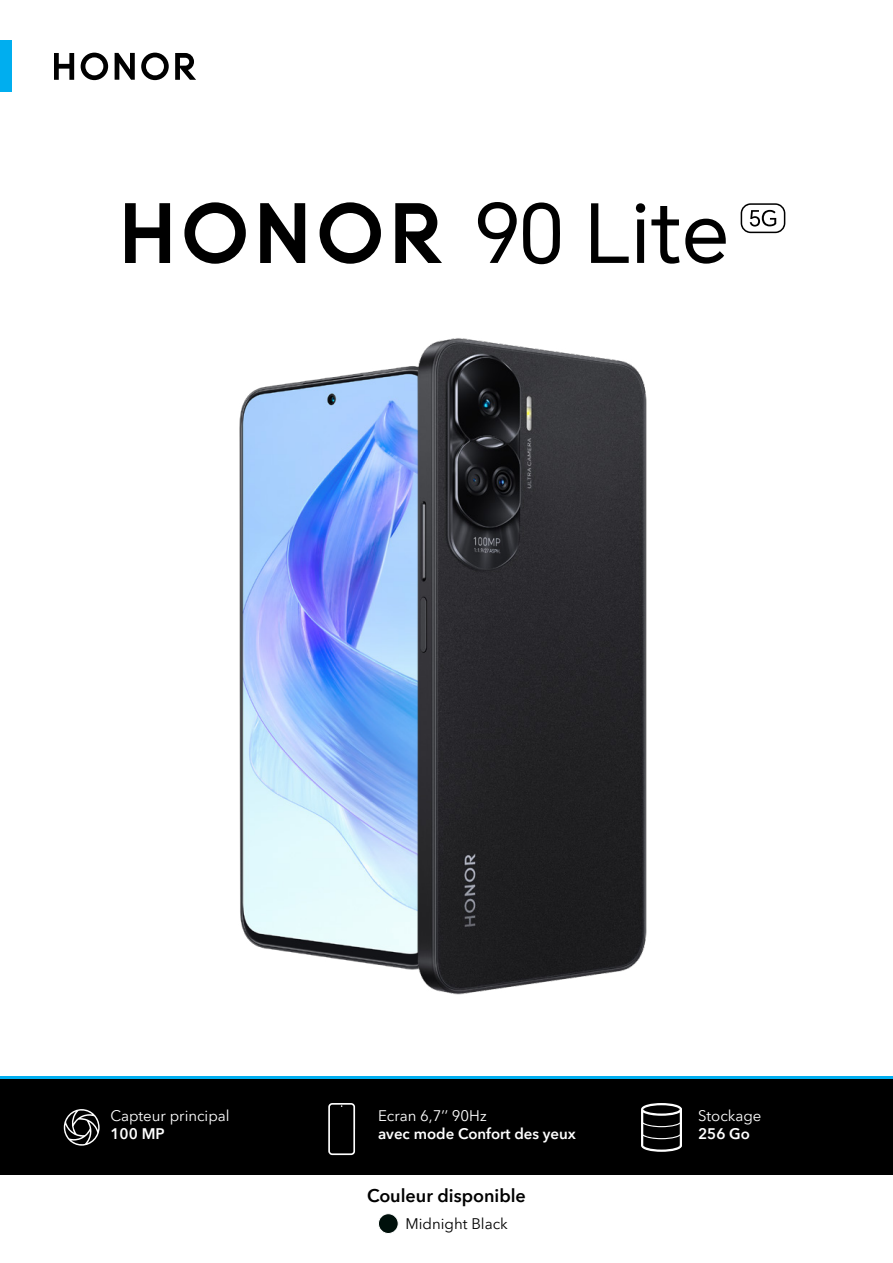
<style>
.page{position:relative;width:893px;height:1263px;background:#fff}
.page>*{position:absolute;margin:0;border:0;box-sizing:border-box;transform-origin:0 0}
.t1{font:600 18px "Avenir Next W1 G";color:#000}
.t2{font:15px "Avenir Next W1 G";color:#fff}
.t3{font:600 15px "Avenir Next W1 G";color:#fff}
.t4{font:15px "Avenir Next W1 G";color:#000}
</style>
<div class="page">
<svg style="left:54px;top:53px;width:142px;height:27px"></svg>
<div style="left:0;top:1079px;width:893px;height:97px;background:#000"></div>
<div style="left:378px;top:1214px;width:20px;height:19px;background:#00100b;border-radius:50%"></div>
<div style="left:378px;top:1213px;width:21px;height:21px;border:1px solid #fff;border-radius:50%"></div>
<hr style="left:0;top:1076px;width:893px;height:3px;background:#00aeef">
<div style="left:0;top:41px;width:12px;height:51px;background:#00aeef"></div>
<svg style="left:641px;top:1103px;width:41px;height:49px"></svg>
<hr style="left:680px;top:1108px;width:2px;height:38px;background:#fff">
<svg style="left:64px;top:1109px;width:36px;height:37px"></svg>
<svg style="left:478px;top:202px;width:39px;height:61px"></svg>
<svg style="left:523px;top:202px;width:37px;height:62px"></svg>
<svg style="left:591px;top:203px;width:38px;height:60px"></svg>
<svg style="left:636px;top:203px;width:9px;height:60px"></svg>
<svg style="left:651px;top:206px;width:75px;height:58px"></svg>
<svg style="left:125px;top:203px;width:45px;height:60px"></svg>
<svg style="left:260px;top:203px;width:45px;height:60px"></svg>
<svg style="left:320px;top:202px;width:61px;height:62px"></svg>
<svg style="left:395px;top:203px;width:47px;height:60px"></svg>
<svg style="left:184px;top:202px;width:62px;height:62px"></svg>
<svg style="left:741px;top:203px;width:44px;height:30px"></svg>
<img style="left:239px;top:380px;width:68px;height:575px">
<img style="left:307px;top:338px;width:340px;height:657px">
<svg style="left:328px;top:1103px;width:27px;height:52px"></svg>
<p class="t2" style="left:110px;top:1104px;width:121px">Capteur principal</p>
<p class="t3" style="left:110px;top:1122px;width:56px">100 MP</p>
<p class="t2" style="left:378px;top:1104px;width:110px">Ecran 6,7’’ 90Hz</p>
<p class="t3" style="left:378px;top:1122px;width:199px">avec mode Confort des yeux</p>
<p class="t1" style="left:367px;top:1182px;width:160px">Couleur disponible</p>
<p class="t4" style="left:406px;top:1212px;width:104px">Midnight Black</p>
<p class="t2" style="left:698px;top:1104px;width:65px">Stockage</p>
<p class="t3" style="left:698px;top:1122px;width:53px">256 Go</p>
</div>
